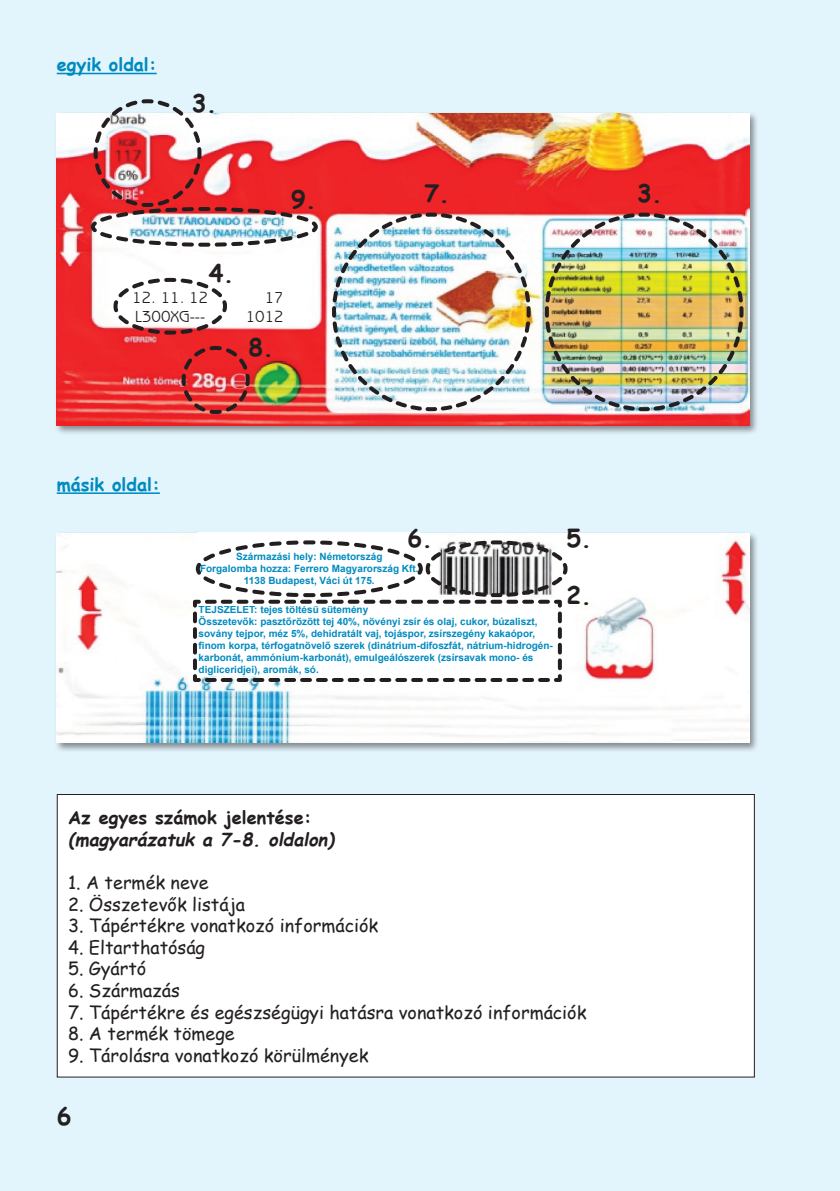
<style>
.page{position:relative;width:840px;height:1191px;background:#fff}
.page>*{position:absolute;margin:0;border:0;box-sizing:border-box;transform-origin:0 0}
.t1{font:700 24px "Comic Sans MS";color:#231f20}
.t2{font:18px "Comic Sans MS";color:#231f20}
.t3{font:italic 700 18px "Comic Sans MS";color:#231f20}
.t4{font:700 18px "Comic Sans MS";color:#231f20}
.t5{font:700 18px "Comic Sans MS";color:#008bc0}
.t6{font:16px/19.2px "Benguiat Gothic IT Cby BT";color:#231f20}
.t7{font:700 10px/12px "Arial";color:#008bc0}
</style>
<div class="page">
<div style="left:0;top:0;width:839px;height:1191px;background:#e2f4fc"></div>
<div style="left:54px;top:111px;width:713px;height:332px;background:#231f20;opacity:.5"></div>
<img style="left:57px;top:113px;width:691px;height:312px">
<hr style="left:57px;top:73px;width:100px;height:1px;background:#008bc0">
<hr style="left:57px;top:492px;width:103px;height:2px;background:#008bc0">
<img style="left:330px;top:211px;width:202px;height:202px">
<div style="left:227px;top:289px;width:56px;height:34px;background:#fff"></div>
<svg style="left:111px;top:276px;width:118px;height:60px;background:#e6d0d1"></svg>
<svg style="left:89px;top:99px;width:230px;height:150px;background:#dc979b"></svg>
<img style="left:542px;top:211px;width:203px;height:202px">
<div style="left:54px;top:531px;width:713px;height:230px;background:#231f20;opacity:.5"></div>
<img style="left:57px;top:533px;width:691px;height:210px">
<div style="left:198px;top:532px;width:222px;height:73px;background:#fff"></div>
<svg style="left:191px;top:538px;width:378px;height:146px"></svg>
<div style="left:57px;top:794px;width:697px;height:283px;background:#fff;border:1px solid #231f20"></div>
<svg style="left:179px;top:344px;width:72px;height:72px;background:#d53c3e"></svg>
<h2 class="t5" style="left:57px;top:51px;width:101px">egyik oldal:</h2>
<h1 class="t1" style="left:192px;top:85px;width:27px">3.</h1>
<h1 class="t1" style="left:291px;top:182px;width:27px">9.</h1>
<h1 class="t1" style="left:637px;top:176px;width:27px">3.</h1>
<h1 class="t1" style="left:424px;top:176px;width:27px">7.</h1>
<h1 class="t1" style="left:209px;top:255px;width:27px">4.</h1>
<h3 class="t6" style="left:132px;top:287px;width:77px">12. 11. 12<br>L300XG---</h3>
<h3 class="t6" style="left:246px;top:287px;width:39px;text-align:right">17<br>1012</h3>
<h1 class="t1" style="left:248px;top:329px;width:27px">8.</h1>
<h2 class="t5" style="left:57px;top:471px;width:105px">másik oldal:</h2>
<h1 class="t1" style="left:407px;top:521px;width:27px">6.</h1>
<h1 class="t1" style="left:566px;top:521px;width:27px">5.</h1>
<h1 class="t1" style="left:566px;top:577px;width:27px">2.</h1>
<p class="t7" style="left:200px;top:551px;width:220px;text-align:center">Származási hely: Németország<br>Forgalomba hozza: Ferrero Magyarország Kft.<br>1138 Budapest, Váci út 175.</p>
<p class="t7" style="left:198px;top:603px;width:355px">TEJSZELET: tejes töltésű sütemény<br>Összetevők: pasztőrözött tej 40%, növényi zsír és olaj, cukor, búzaliszt, sovány tejpor, méz 5%, dehidratált vaj, tojáspor, zsírszegény kakaópor, finom korpa, térfogatnövelő szerek (dinátrium-difoszfát, nátrium-hidrogén&shy;karbonát, ammónium-karbonát), emulgeálószerek (zsírsavak mono- és digliceridjei), aromák, só.</p>
<h2 class="t4" style="left:68px;top:804px;width:245px">Az egyes számok jelentése:</h2>
<h2 class="t3" style="left:68px;top:826px;width:272px">(magyarázatuk a 7-8. oldalon)</h2>
<h2 class="t2" style="left:68px;top:869px;width:142px">1. A termék neve</h2>
<h2 class="t2" style="left:68px;top:890px;width:178px">2. Összetevők listája</h2>
<h2 class="t2" style="left:68px;top:912px;width:311px">3. Tápértékre vonatkozó információk</h2>
<h2 class="t2" style="left:68px;top:934px;width:138px">4. Eltarthatóság</h2>
<h2 class="t2" style="left:68px;top:955px;width:80px">5. Gyártó</h2>
<h2 class="t2" style="left:68px;top:977px;width:113px">6. Származás</h2>
<h2 class="t2" style="left:68px;top:998px;width:519px">7. Tápértékre és egészségügyi hatásra vonatkozó információk</h2>
<h2 class="t2" style="left:68px;top:1020px;width:168px">8. A termék tömege</h2>
<h2 class="t2" style="left:68px;top:1042px;width:301px">9. Tárolásra vonatkozó körülmények</h2>
<h1 class="t1" style="left:57px;top:1098px;width:16px">6</h1>
</div>
